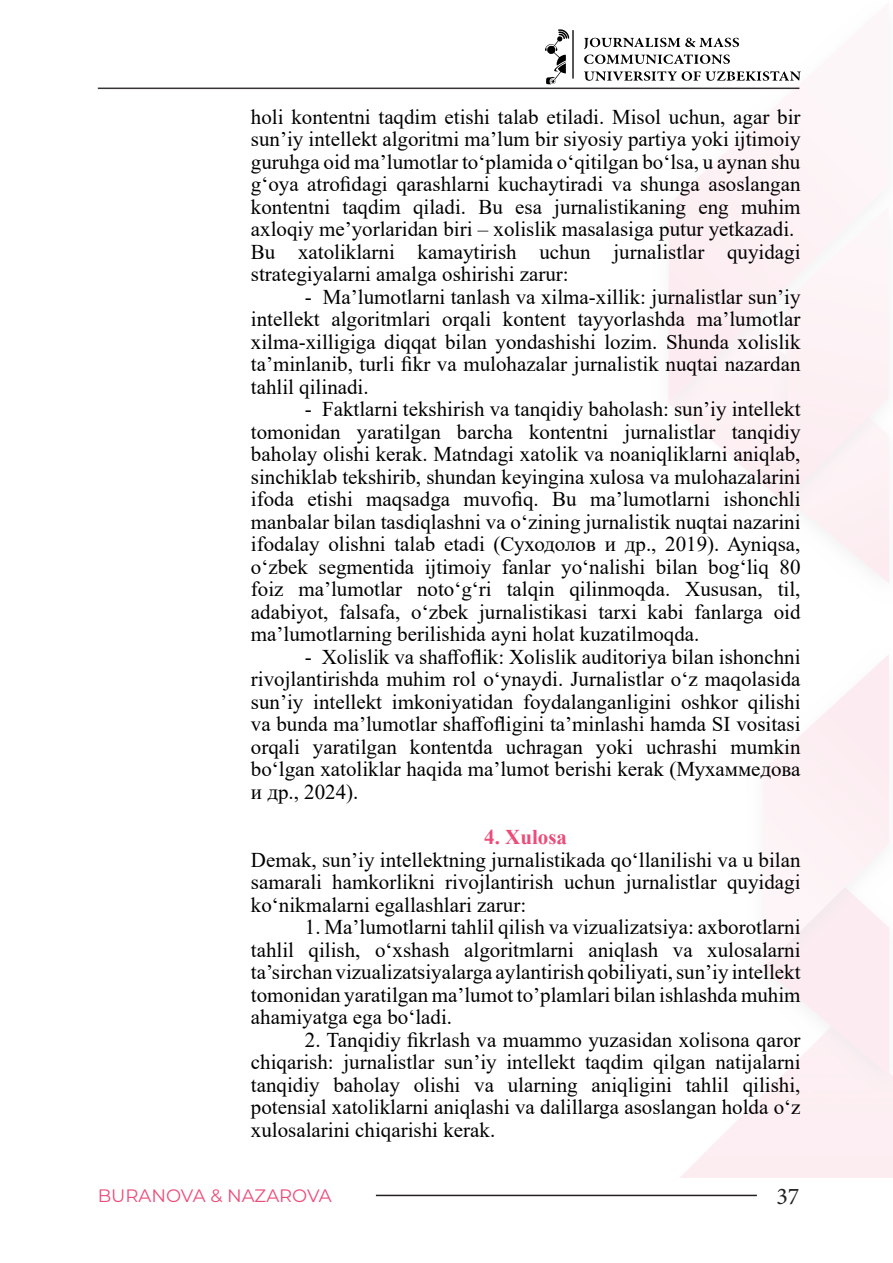
<style>
.page{position:relative;width:893px;height:1263px;background:#fff}
.page>*{position:absolute;margin:0;border:0;box-sizing:border-box;transform-origin:0 0}
.t1{font:24px "Minion Pro";color:#231f20}
.Загаловка{font:21px/22.5px "Times New Roman";color:#000001;text-align:justify}
.Загаловка-2{font:700 21px "Times New Roman";color:#ec4c79}
.t2{font:18px "Montserrat";color:#ec4c79}
</style>
<div class="page">
<hr style="left:376px;top:1195px;width:381px;height:1px;background:#231f20">
<img style="left:97px;top:44px;width:796px;height:1133px">
<svg style="left:545px;top:29px;width:29px;height:55px"></svg>
<svg style="left:584px;top:37px;width:155px;height:28px"></svg>
<svg style="left:584px;top:71px;width:216px;height:10px"></svg>
<p class="Загаловка" style="left:251px;top:105px;width:551px">holi kontentni taqdim etishi talab etiladi. Misol uchun, agar bir sun’iy intellekt algoritmi ma’lum bir siyosiy partiya yoki ijtimoiy guruhga oid ma’lumotlar to‘plamida o‘qitilgan bo‘lsa, u aynan shu g‘oya atrofidagi qarashlarni kuchaytiradi va shunga asoslangan kontentni taqdim qiladi. Bu esa jurnalistikaning eng muhim axloqiy me’yorlaridan biri – xolislik masalasiga putur yetkazadi.</p>
<p class="Загаловка" style="left:251px;top:240px;width:551px">Bu xatoliklarni kamaytirish uchun jurnalistlar quyidagi strategiyalarni amalga oshirishi zarur:</p>
<p class="Загаловка" style="left:251px;top:285px;width:551px;text-indent:54px">- Ma’lumotlarni tanlash va xilma-xillik: jurnalistlar sun’iy intellekt algoritmlari orqali kontent tayyorlashda ma’lumotlar xilma-xilligiga diqqat bilan yondashishi lozim. Shunda xolislik ta’minlanib, turli fikr va mulohazalar jurnalistik nuqtai nazardan tahlil qilinadi.</p>
<p class="Загаловка" style="left:251px;top:397px;width:551px;text-indent:54px">- Faktlarni tekshirish va tanqidiy baholash: sun’iy intellekt tomonidan yaratilgan barcha kontentni jurnalistlar tanqidiy baholay olishi kerak. Matndagi xatolik va noaniqliklarni aniqlab, sinchiklab tekshirib, shundan keyingina xulosa va mulohazalarini ifoda etishi maqsadga muvofiq. Bu ma’lumotlarni ishonchli manbalar bilan tasdiqlashni va o‘zining jurnalistik nuqtai nazarini ifodalay olishni talab etadi (Суходолов и др., 2019). Ayniqsa, o‘zbek segmentida ijtimoiy fanlar yo‘nalishi bilan bog‘liq 80 foiz ma’lumotlar noto‘g‘ri talqin qilinmoqda. Xususan, til, adabiyot, falsafa, o‘zbek jurnalistikasi tarxi kabi fanlarga oid ma’lumotlarning berilishida ayni holat kuzatilmoqda.</p>
<p class="Загаловка" style="left:251px;top:645px;width:551px;text-indent:54px">- Xolislik va shaffoflik: Xolislik auditoriya bilan ishonchni rivojlantirishda muhim rol o‘ynaydi. Jurnalistlar o‘z maqolasida sun’iy intellekt imkoniyatidan foydalanganligini oshkor qilishi va bunda ma’lumotlar shaffofligini ta’minlashi hamda SI vositasi orqali yaratilgan kontentda uchragan yoki uchrashi mumkin bo‘lgan xatoliklar haqida ma’lumot berishi kerak (Мухаммедова и др., 2024).</p>
<p class="Загаловка-2" style="left:484px;top:822px;width:84px">4. Xulosa</p>
<p class="Загаловка" style="left:251px;top:847px;width:551px">Demak, sun’iy intellektning jurnalistikada qo‘llanilishi va u bilan samarali hamkorlikni rivojlantirish uchun jurnalistlar quyidagi ko‘nikmalarni egallashlari zarur:</p>
<p class="Загаловка" style="left:251px;top:915px;width:551px;text-indent:54px">1. Ma’lumotlarni tahlil qilish va vizualizatsiya: axborotlarni tahlil qilish, o‘xshash algoritmlarni aniqlash va xulosalarni ta’sirchan vizualizatsiyalarga aylantirish qobiliyati, sun’iy intellekt tomonidan yaratilgan ma’lumot to’plamlari bilan ishlashda muhim ahamiyatga ega bo‘ladi.</p>
<p class="Загаловка" style="left:251px;top:1027px;width:551px;text-indent:54px">2. Tanqidiy fikrlash va muammo yuzasidan xolisona qaror chiqarish: jurnalistlar sun’iy intellekt taqdim qilgan natijalarni tanqidiy baholay olishi va ularning aniqligini tahlil qilishi, potensial xatoliklarni aniqlashi va dalillarga asoslangan holda o‘z xulosalarini chiqarishi kerak.</p>
<p class="t2" style="left:98px;top:1183px;width:236px">BURANOVA &amp; NAZAROVA</p>
<p class="t1" style="left:776px;top:1180px;width:25px">37</p>
</div>
